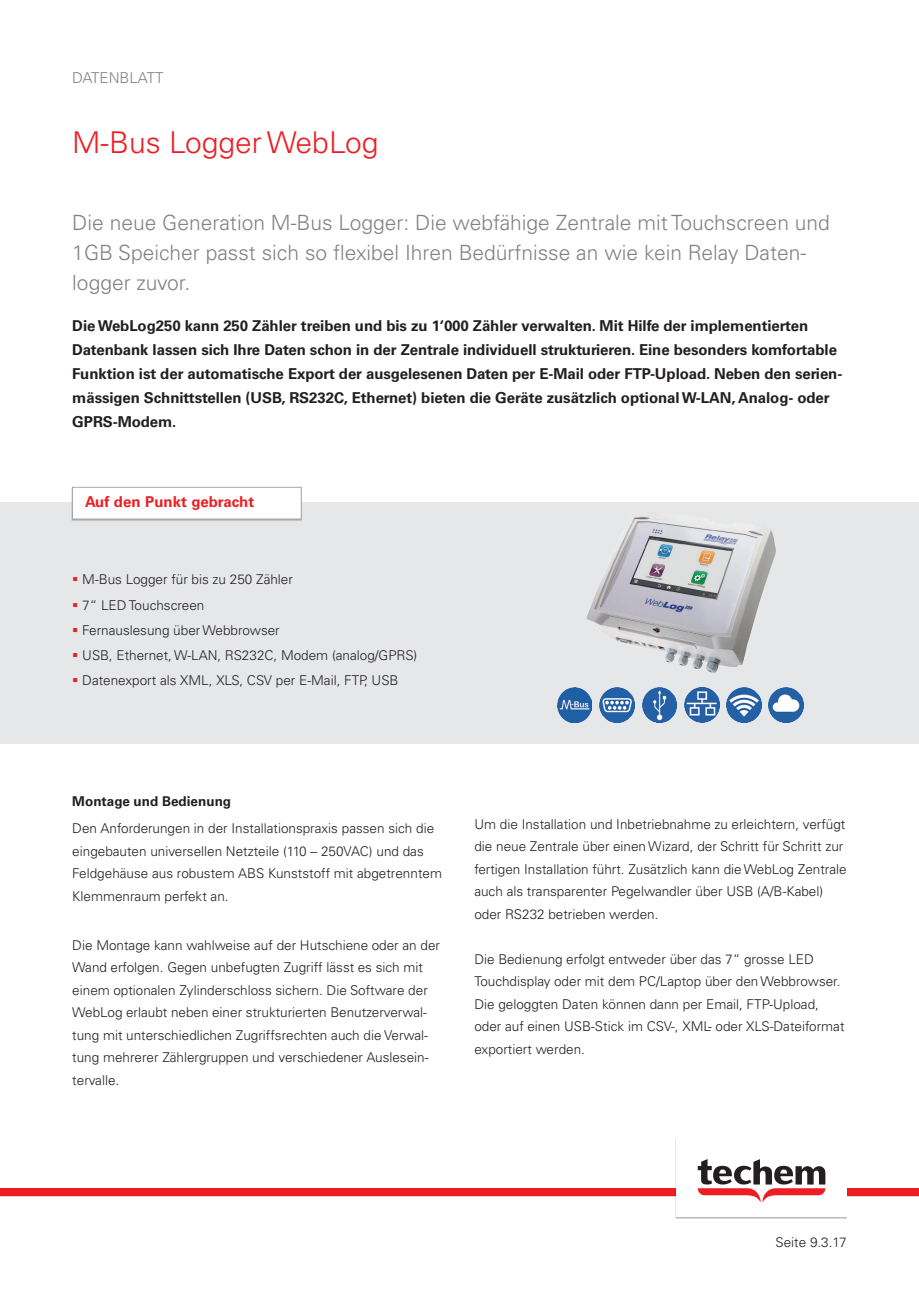
<style>
.page{position:relative;width:919px;height:1289px;background:#fff}
.page>*{position:absolute;margin:0;border:0;box-sizing:border-box;transform-origin:0 0}
.t1{font:300 30px "Univers LT Pro 45";color:#ee1d23}
.t2{font:300 21px/30px "Univers LT Pro 45";color:#808285}
.t3{font:700 15px/24px "Univers LT Pro 65";letter-spacing:-.005em;color:#231f20}
.t4{font:700 15px "Univers LT Pro 65";color:#ee1d23}
.t5{font:300 15px "Univers LT Pro 45";color:#808285}
.t6{font:300 13.5px/22.5px "Univers LT Pro 45";color:#231f20}
.t7{font:700 13.5px "Univers LT Std";color:#231f20}
.s1{color:#ee1d23}
</style>
<div class="page">
<div style="left:0;top:1188px;width:918px;height:9px;background:#ee1d23"></div>
<div style="left:675px;top:1137px;width:172px;height:81px;background:#fff"></div>
<svg style="left:697px;top:1159px;width:128px;height:43px"></svg>
<div style="left:0;top:502px;width:918px;height:241px;background:#e6e7e9"></div>
<div style="left:71px;top:487px;width:231px;height:34px;background:#a9a9ad"></div>
<div style="left:72px;top:487px;width:229px;height:32px;background:#fff;border:1px solid #a8a9ad"></div>
<img style="left:586px;top:512px;width:190px;height:161px">
<img style="left:557px;top:687px;width:35px;height:35px">
<img style="left:599px;top:687px;width:35px;height:35px">
<img style="left:642px;top:687px;width:34px;height:35px">
<img style="left:684px;top:687px;width:35px;height:35px">
<img style="left:726px;top:687px;width:35px;height:35px">
<img style="left:768px;top:687px;width:35px;height:35px">
<p class="t5" style="left:72px;top:69px;width:93px">DATENBLATT</p>
<p class="t1" style="left:72px;top:124px;width:307px">M-Bus Logger WebLog</p>
<p class="t2" style="left:72px;top:207px;width:759px">Die neue Generation M-Bus Logger: Die webfähige Zentrale mit Touchscreen und<br>1GB Speicher passt sich so flexibel Ihren Bedürfnisse an wie kein Relay Daten&shy;logger zuvor.</p>
<p class="t3" style="left:72px;top:314px;width:771px">Die WebLog250 kann 250 Zähler treiben und bis zu 1‘000 Zähler verwalten. Mit Hilfe der implementierten Datenbank lassen sich Ihre Daten schon in der Zentrale individuell strukturieren. Eine besonders komfortable Funktion ist der automatische Export der ausgelesenen Daten per E-Mail oder FTP-Upload. Neben den serien&shy;mässigen Schnittstellen (USB, RS232C, Ethernet) bieten die Geräte zusätzlich optional W-LAN, Analog- oder GPRS-Modem.</p>
<p class="t4" style="left:85px;top:493px;width:171px">Auf den Punkt gebracht</p>
<p class="t6" style="left:72px;top:568px;width:222px"><span class="s1">▪</span> M-Bus Logger für bis zu 250 Zähler</p>
<p class="t6" style="left:72px;top:593px;width:134px"><span class="s1">▪</span> 7“ LED Touchscreen</p>
<p class="t6" style="left:72px;top:618px;width:209px"><span class="s1">▪</span> Fernauslesung über Webbrowser</p>
<p class="t6" style="left:72px;top:644px;width:346px"><span class="s1">▪</span> USB, Ethernet, W-LAN, RS232C, Modem (analog/GPRS)</p>
<p class="t6" style="left:72px;top:669px;width:328px"><span class="s1">▪</span> Datenexport als XML, XLS, CSV per E-Mail, FTP, USB</p>
<p class="t7" style="left:72px;top:793px;width:160px">Montage und Bedienung</p>
<p class="t6" style="left:72px;top:817px;width:371px">Den Anforderungen in der Installationspraxis passen sich die eingebauten universellen Netzteile (110 – 250VAC) und das Feldgehäuse aus robustem ABS Kunststoff mit abgetrenntem Klemmenraum perfekt an.</p>
<p class="t6" style="left:72px;top:933px;width:369px">Die Montage kann wahlweise auf der Hutschiene oder an der Wand erfolgen. Gegen unbefugten Zugriff lässt es sich mit einem optionalen Zylinderschloss sichern. Die Software der WebLog erlaubt neben einer strukturierten Benutzerverwal&shy;tung mit unterschiedlichen Zugriffsrechten auch die Verwal&shy;tung mehrerer Zählergruppen und verschiedener Auslesein&shy;tervalle.</p>
<p class="t6" style="left:474px;top:812px;width:374px">Um die Installation und Inbetriebnahme zu erleichtern, verfügt die neue Zentrale über einen Wizard, der Schritt für Schritt zur fertigen Installation führt. Zusätzlich kann die WebLog Zentrale auch als transparenter Pegelwandler über USB (A/B-Kabel) oder RS232 betrieben werden.</p>
<p class="t6" style="left:474px;top:947px;width:371px">Die Bedienung erfolgt entweder über das 7“ grosse LED Touchdisplay oder mit dem PC/Laptop über den Webbrowser.<br>Die geloggten Daten können dann per Email, FTP-Upload, oder auf einen USB-Stick im CSV-, XML- oder XLS-Dateiformat exportiert werden.</p>
<p class="t6" style="left:775px;top:1230px;width:73px">Seite 9.3.17</p>
</div>
